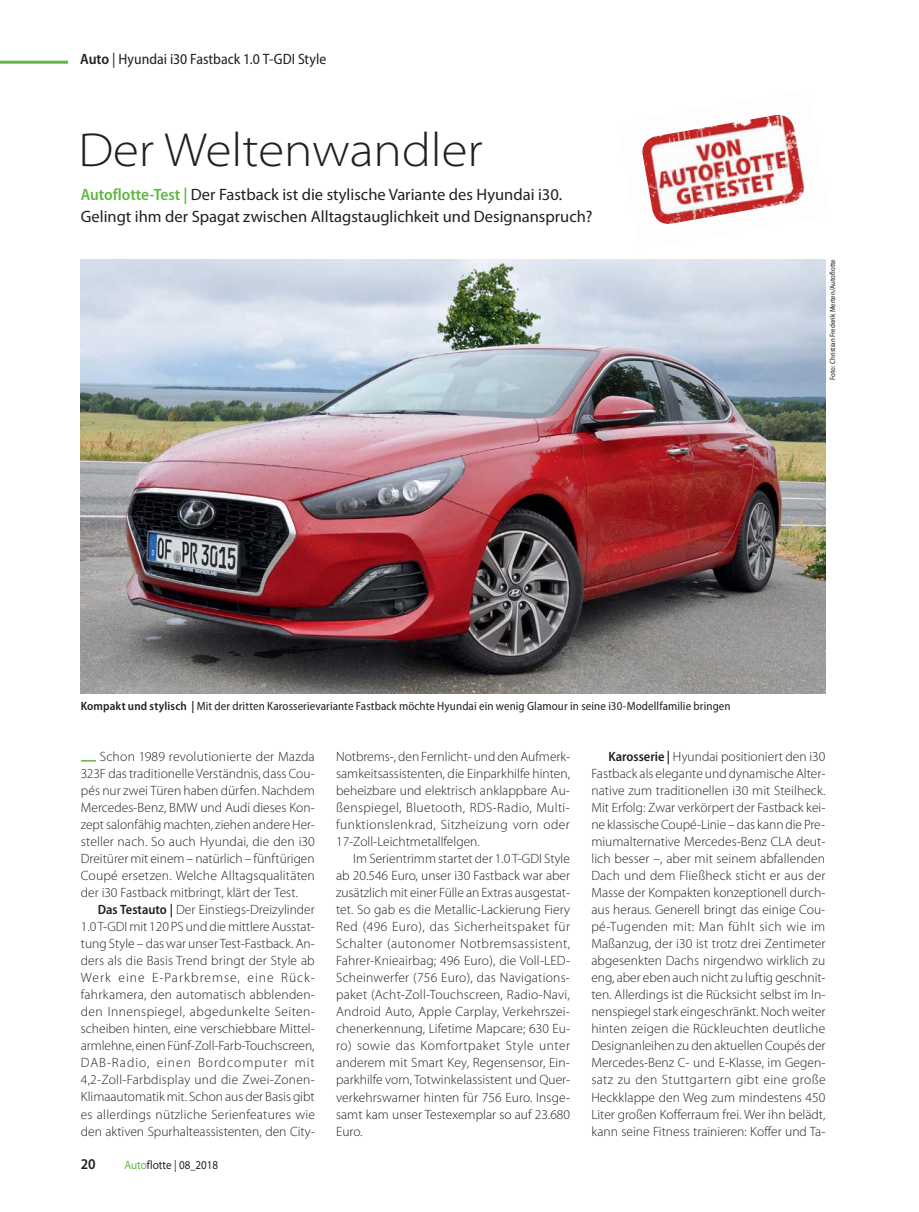
<style>
.page{position:relative;width:919px;height:1212px;background:#fff}
.page>*{position:absolute;margin:0;border:0;box-sizing:border-box;transform-origin:0 0}
.t1{font:300 semi-expanded 48px "Myriad Pro";color:#231f20}
.t2{font:16.5px/22.5px "Myriad Pro";color:#231f20}
.t3{font:semi-condensed 15px "Myriad Pro";color:#231f20}
.t4{font:600 semi-condensed 15px "Myriad Pro";color:#231f20}
.t5{font:300 13.5px/17px "Myriad Pro";color:#231f20;text-align:justify}
.t6{font:semi-condensed 12px "Myriad Pro";letter-spacing:.01em;color:#231f20}
.t7{font:semi-expanded 12px "Myriad Pro";color:#231f20;scale:.85 1}
.t8{font:semi-condensed 7.5px "Myriad Pro";color:#231f20}
.s1{font-weight:600}
.s2{font-weight:600;font-stretch:semi-condensed;color:#61b645}
.s3{font-weight:600;font-stretch:semi-condensed}
.s4{color:#61b645}
</style>
<div class="page">
<hr style="left:0;top:61px;width:68px;height:3px;background:#61b645">
<img style="left:642px;top:115px;width:162px;height:109px">
<img style="left:81px;top:259px;width:744px;height:434px">
<p class="t3" style="left:80px;top:53px;width:248px"><span class="s1">Auto</span> | Hyundai i30 Fastback 1.0 T-GDI Style</p>
<h1 class="t1" style="left:78px;top:121px;width:406px">Der Weltenwandler</h1>
<p class="t2" style="left:81px;top:185px;width:513px"><span class="s2">Autoflotte-Test |</span> Der Fastback ist die stylische Variante des Hyundai i30.<br>Gelingt ihm der Spagat zwischen Alltagstauglichkeit und Designanspruch?</p>
<p class="t8" style="left:829px;top:380px;width:122px;rotate:-90deg">Foto: Christian Frederik Merten/Autoflotte</p>
<p class="t6" style="left:81px;top:702px;width:651px"><span class="s1">Kompakt und stylisch |</span> Mit der dritten Karosserievariante Fastback möchte Hyundai ein wenig Glamour in seine i30-Modellfamilie bringen</p>
<p class="t5" style="left:81px;top:750px;width:235px;text-indent:19px">Schon 1989 revolutionierte der Mazda 323F das traditionelle Verständnis, dass Cou&shy;pés nur zwei Türen haben dürfen. Nachdem Mercedes-Benz, BMW und Audi dieses Kon&shy;zept salonfähig machten, ziehen andere Her&shy;steller nach. So auch Hyundai, die den i30<br>Dreitürer mit einem – natürlich – fünftürigen Coupé ersetzen. Welche Alltagsqualitäten der i30 Fastback mitbringt, klärt der Test.</p>
<p class="t5" style="left:81px;top:903px;width:236px;text-indent:17px"><span class="s3">Das Testauto |</span> Der Einstiegs-Dreizylinder 1.0 T-GDI mit 120 PS und die mittlere Ausstat&shy;tung Style – das war unser Test-Fastback. An&shy;ders als die Basis Trend bringt der Style ab Werk eine E-Parkbremse, eine Rück&shy;fahrkamera, den automatisch abblenden&shy;den Innenspiegel, abgedunkelte Seiten&shy;scheiben hinten, eine verschiebbare Mittel&shy;armlehne, einen Fünf-Zoll-Farb-Touchscreen, DAB-Radio, einen Bordcomputer mit 4,2-Zoll-Farbdisplay und die Zwei-Zonen-Klimaautomatik mit. Schon aus der Basis gibt es allerdings nützliche Serienfeatures wie den aktiven Spurhalteassistenten, den City-</p>
<p class="t4" style="left:81px;top:1159px;width:16px">20</p>
<p class="t7" style="left:124px;top:1158px;width:112px"><span class="s4">Auto</span>flotte | 08_2018</p>
<p class="t5" style="left:336px;top:750px;width:235px">Notbrems-, den Fernlicht- und den Aufmerk&shy;samkeitsassistenten, die Einparkhilfe hinten, beheizbare und elektrisch anklappbare Au&shy;ßenspiegel, Bluetooth, RDS-Radio, Multi&shy;funktionslenkrad, Sitzheizung vorn oder 17-Zoll-Leichtmetallfelgen.</p>
<p class="t5" style="left:336px;top:852px;width:235px;text-indent:17px">Im Serientrimm startet der 1.0 T-GDI Style ab 20.546 Euro, unser i30 Fastback war aber zusätzlich mit einer Fülle an Extras ausgestat&shy;tet. So gab es die Metallic-Lackierung Fiery Red (496 Euro), das Sicherheitspaket für Schalter (autonomer Notbremsassistent, Fahrer-Knieairbag; 496 Euro), die Voll-LED-Scheinwerfer (756 Euro), das Navigations&shy;paket (Acht-Zoll-Touchscreen, Radio-Navi, Android Auto, Apple Carplay, Verkehrszei&shy;chenerkennung, Lifetime Mapcare; 630 Eu&shy;ro) sowie das Komfortpaket Style unter anderem mit Smart Key, Regensensor, Ein&shy;parkhilfe vorn, Totwinkelassistent und Quer&shy;verkehrswarner hinten für 756 Euro. Insge&shy;samt kam unser Testexemplar so auf 23.680<br>Euro.</p>
<p class="t5" style="left:591px;top:750px;width:236px;text-indent:17px"><span class="s3">Karosserie |</span> Hyundai positioniert den i30<br>Fastback als elegante und dynamische Alter&shy;native zum traditionellen i30 mit Steilheck.<br>Mit Erfolg: Zwar verkörpert der Fastback kei&shy;ne klassische Coupé-Linie – das kann die Pre&shy;miumalternative Mercedes-Benz CLA deut&shy;lich besser –, aber mit seinem abfallenden Dach und dem Fließheck sticht er aus der Masse der Kompakten konzeptionell durch&shy;aus heraus. Generell bringt das einige Cou&shy;pé-Tugenden mit: Man fühlt sich wie im Maßanzug, der i30 ist trotz drei Zentimeter abgesenkten Dachs nirgendwo wirklich zu eng, aber eben auch nicht zu luftig geschnit&shy;ten. Allerdings ist die Rücksicht selbst im In&shy;nenspiegel stark eingeschränkt. Noch weiter hinten zeigen die Rückleuchten deutliche Designanleihen zu den aktuellen Coupés der Mercedes-Benz C- und E-Klasse, im Gegen&shy;satz zu den Stuttgartern gibt eine große Heckklappe den Weg zum mindestens 450<br>Liter großen Kofferraum frei. Wer ihn belädt, kann seine Fitness trainieren: Koffer und Ta-</p>
</div>
